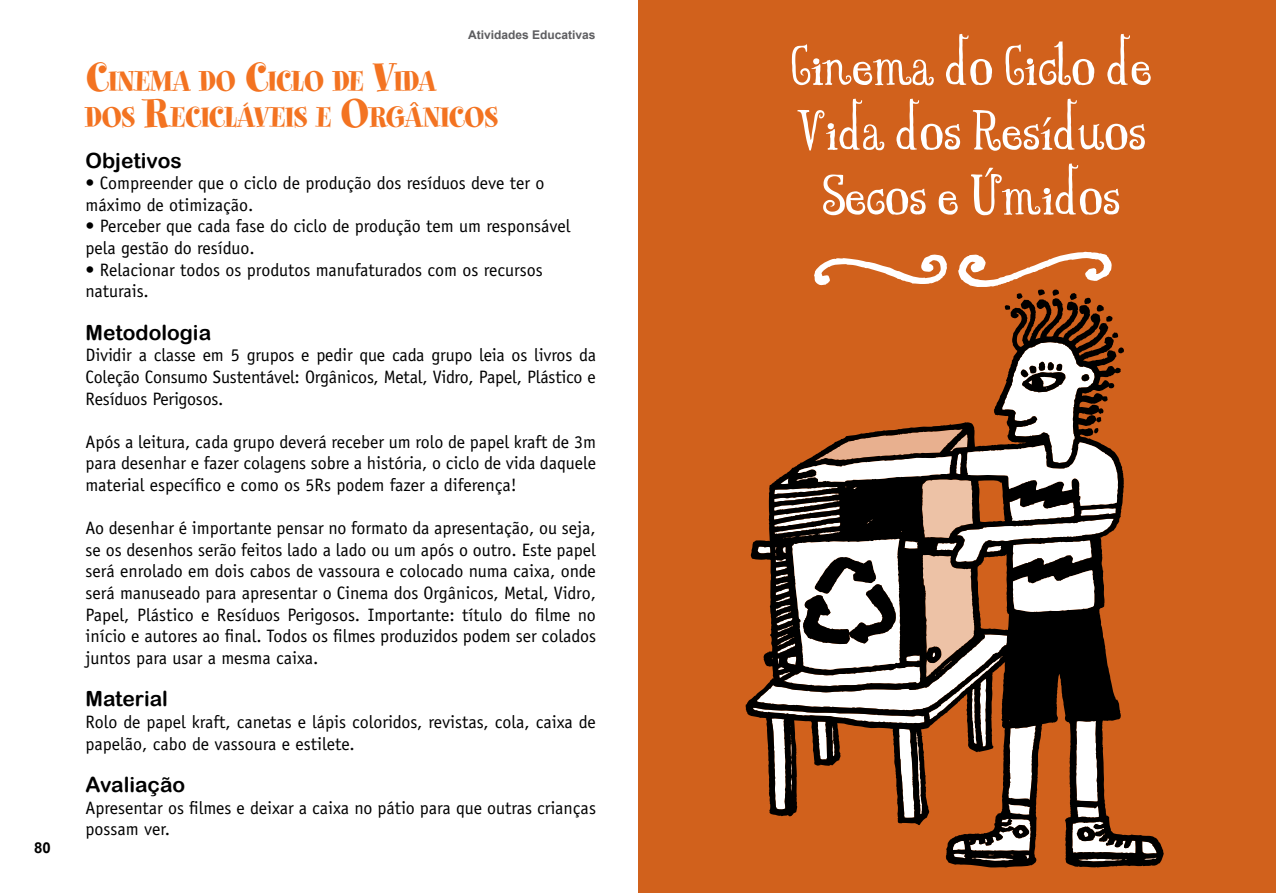
<style>
.page{position:relative;width:1276px;height:893px;background:#fff}
.page>*{position:absolute;margin:0;border:0;box-sizing:border-box;transform-origin:0 0}
.t1{font:31.5px/36px "Spumoni LP Std";letter-spacing:.005em;color:#f37321}
.t2{font:21px "Arial Rounded MT Bold";color:#000}
.t3{font:18px/21.6px "Officina Sans";color:#000}
.t4{font:700 15px "Arial";color:#000}
.t5{font:700 12px "Arial";color:#5d5d60}
.s1{font-size:45px}
</style>
<div class="page">
<div style="left:638px;top:0;width:638px;height:893px;background:#d1611c"></div>
<svg style="left:814px;top:254px;width:133px;height:31px"></svg>
<svg style="left:745px;top:322px;width:418px;height:546px"></svg>
<svg style="left:958px;top:252px;width:155px;height:70px"></svg>
<svg style="left:753px;top:332px;width:382px;height:530px"></svg>
<svg style="left:792px;top:44px;width:142px;height:41px"></svg>
<svg style="left:946px;top:34px;width:46px;height:51px"></svg>
<svg style="left:1005px;top:41px;width:89px;height:44px"></svg>
<svg style="left:1107px;top:34px;width:43px;height:51px"></svg>
<svg style="left:797px;top:99px;width:87px;height:52px"></svg>
<svg style="left:896px;top:99px;width:64px;height:51px"></svg>
<svg style="left:973px;top:99px;width:172px;height:52px"></svg>
<svg style="left:823px;top:174px;width:102px;height:41px"></svg>
<svg style="left:938px;top:191px;width:19px;height:24px"></svg>
<svg style="left:971px;top:163px;width:148px;height:52px"></svg>
<p class="t4" style="left:34px;top:839px;width:18px">80</p>
<p class="t5" style="left:468px;top:28px;width:129px">Atividades Educativas</p>
<h1 class="t1" style="left:86px;top:65px;width:414px"><span class="s1">C</span>INEMA DO <span class="s1">C</span>ICLO DE <span class="s1">V</span>IDA<br>DOS <span class="s1">R</span>ECICLÁVEIS E <span class="s1">O</span>RGÂNICOS</h1>
<p class="t2" style="left:86px;top:148px;width:98px">Objetivos</p>
<p class="t3" style="left:86px;top:172px;width:460px">• Compreender que o ciclo de produção dos resíduos deve ter o máximo de otimização.</p>
<p class="t3" style="left:86px;top:215px;width:486px">• Perceber que cada fase do ciclo de produção tem um responsável pela gestão do resíduo.</p>
<p class="t3" style="left:86px;top:259px;width:459px">• Relacionar todos os produtos manufaturados com os recursos naturais.</p>
<p class="t2" style="left:86px;top:320px;width:127px">Metodologia</p>
<p class="t3" style="left:86px;top:344px;width:512px;text-align:justify">Dividir a classe em 5 grupos e pedir que cada grupo leia os livros da Coleção Consumo Sustentável: Orgânicos, Metal, Vidro, Papel, Plástico e Resíduos Perigosos.</p>
<p class="t3" style="left:86px;top:431px;width:512px;text-align:justify">Após a leitura, cada grupo deverá receber um rolo de papel kraft de 3m para desenhar e fazer colagens sobre a história, o ciclo de vida daquele material específico e como os 5Rs podem fazer a diferença!</p>
<p class="t3" style="left:86px;top:517px;width:512px;text-align:justify">Ao desenhar é importante pensar no formato da apresentação, ou seja, se os desenhos serão feitos lado a lado ou um após o outro. Este papel será enrolado em dois cabos de vassoura e colocado numa caixa, onde será manuseado para apresentar o Cinema dos Orgânicos, Metal, Vidro, Papel, Plástico e Resíduos Perigosos. Importante: título do filme no início e autores ao final. Todos os filmes produzidos podem ser colados juntos para usar a mesma caixa.</p>
<p class="t2" style="left:86px;top:686px;width:84px">Material</p>
<p class="t3" style="left:86px;top:711px;width:512px">Rolo de papel kraft, canetas e lápis coloridos, revistas, cola, caixa de papelão, cabo de vassoura e estilete.</p>
<p class="t2" style="left:86px;top:772px;width:101px">Avaliação</p>
<p class="t3" style="left:86px;top:797px;width:512px">Apresentar os filmes e deixar a caixa no pátio para que outras crianças possam ver.</p>
</div>
